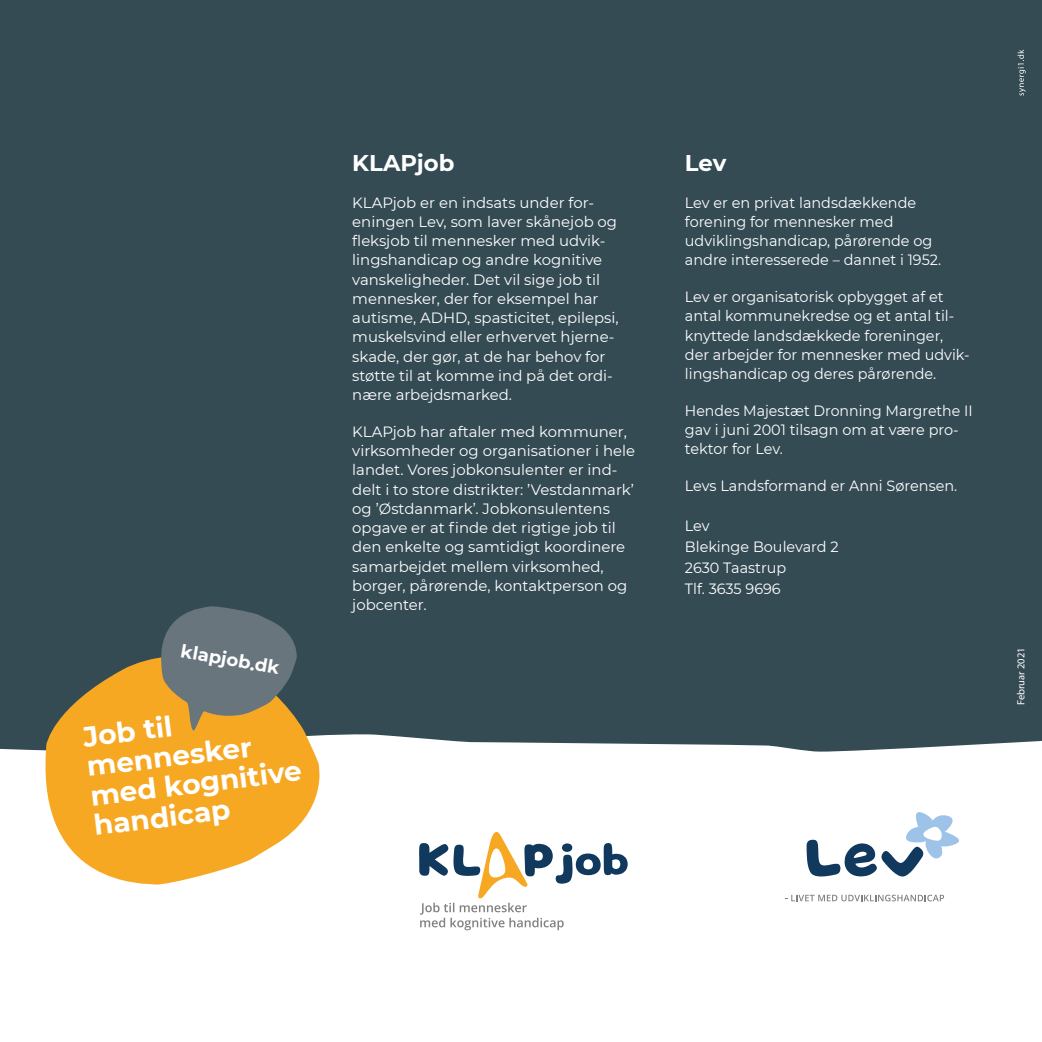
<style>
.page{position:relative;width:1042px;height:1042px;background:#fff}
.page>*{position:absolute;margin:0;border:0;box-sizing:border-box;transform-origin:0 0}
.t1{font:700 28px/29.8px "Montserrat";color:#fff}
.t2{font:700 22.75px "Montserrat";color:#fff}
.t3{font:700 18.03px "Montserrat";color:#fff}
.t4{font:14.88px/19.2px "Montserrat";color:#fff}
.t5{font:14.88px/19.2px "Montserrat";color:#fff;scale:.95 1}
.t6{font:10.5px "Myriad Pro";color:#fff}
</style>
<div class="page">
<div style="left:0;top:0;width:1042px;height:836px;background:#354b54"></div>
<div style="left:0;top:734px;width:1042px;height:197px;background:#fff"></div>
<svg style="left:785px;top:894px;width:159px;height:7px"></svg>
<svg style="left:806px;top:811px;width:155px;height:65px"></svg>
<svg style="left:419px;top:831px;width:209px;height:99px"></svg>
<svg style="left:37px;top:659px;width:292px;height:228px;fill:#f7a823"></svg>
<svg style="left:152px;top:606px;width:147px;height:125px;background:#7d7964"></svg>
<svg style="left:1017px;top:50px;width:8px;height:46px"></svg>
<h2 class="t2" style="left:352px;top:146px;width:104px">KLAPjob</h2>
<p class="t4" style="left:352px;top:192px;width:268px">KLAPjob er en indsats under for&shy;eningen Lev, som laver skånejob og fleksjob til mennesker med udvik&shy;lingshandicap og andre kognitive vanskeligheder. Det vil sige job til mennesker, der for eksempel har autisme, ADHD, spasticitet, epilepsi, muskelsvind eller erhvervet hjerne&shy;skade, der gør, at de har behov for støtte til at komme ind på det ordi&shy;nære arbejdsmarked.</p>
<p class="t4" style="left:352px;top:421px;width:284px">KLAPjob har aftaler med kommuner, virksomheder og organisationer i hele landet. Vores jobkonsulenter er ind&shy;delt i to store distrikter: ’Vestdanmark’ og ’Østdanmark’. Jobkonsulentens opgave er at finde det rigtige job til den enkelte og samtidigt koordinere samarbejdet mellem virksomhed, borger, pårørende, kontaktperson og jobcenter.</p>
<h2 class="t2" style="left:685px;top:146px;width:43px">Lev</h2>
<p class="t4" style="left:685px;top:192px;width:258px">Lev er en privat landsdækkende forening for mennesker med udviklingshandicap, pårørende og andre interesserede – dannet i 1952.</p>
<p class="t4" style="left:685px;top:287px;width:286px">Lev er organisatorisk opbygget af et antal kommunekredse og et antal til&shy;knyttede landsdækkede foreninger, der arbejder for mennesker med udvik&shy;lingshandicap og deres pårørende.</p>
<p class="t5" style="left:685px;top:400px;width:304px">Hendes Majestæt Dronning Margrethe II gav i juni 2001 tilsagn om at være pro&shy;tektor for Lev.</p>
<p class="t4" style="left:685px;top:476px;width:274px">Levs Landsformand er Anni Sørensen.</p>
<p class="t4" style="left:685px;top:515px;width:155px;line-height:21px">Lev<br>Blekinge Boulevard 2<br>2630 Taastrup<br>Tlf. 3635 9696</p>
<p class="t3" style="left:183px;top:638px;width:101px;rotate:10deg">klapjob.dk</p>
<p class="t6" style="left:1014px;top:705px;width:59px;rotate:-90deg">Februar 2021</p>
<h1 class="t1" style="left:81px;top:721px;width:214px;rotate:-7deg">Job til mennesker med kognitive handicap</h1>
</div>
